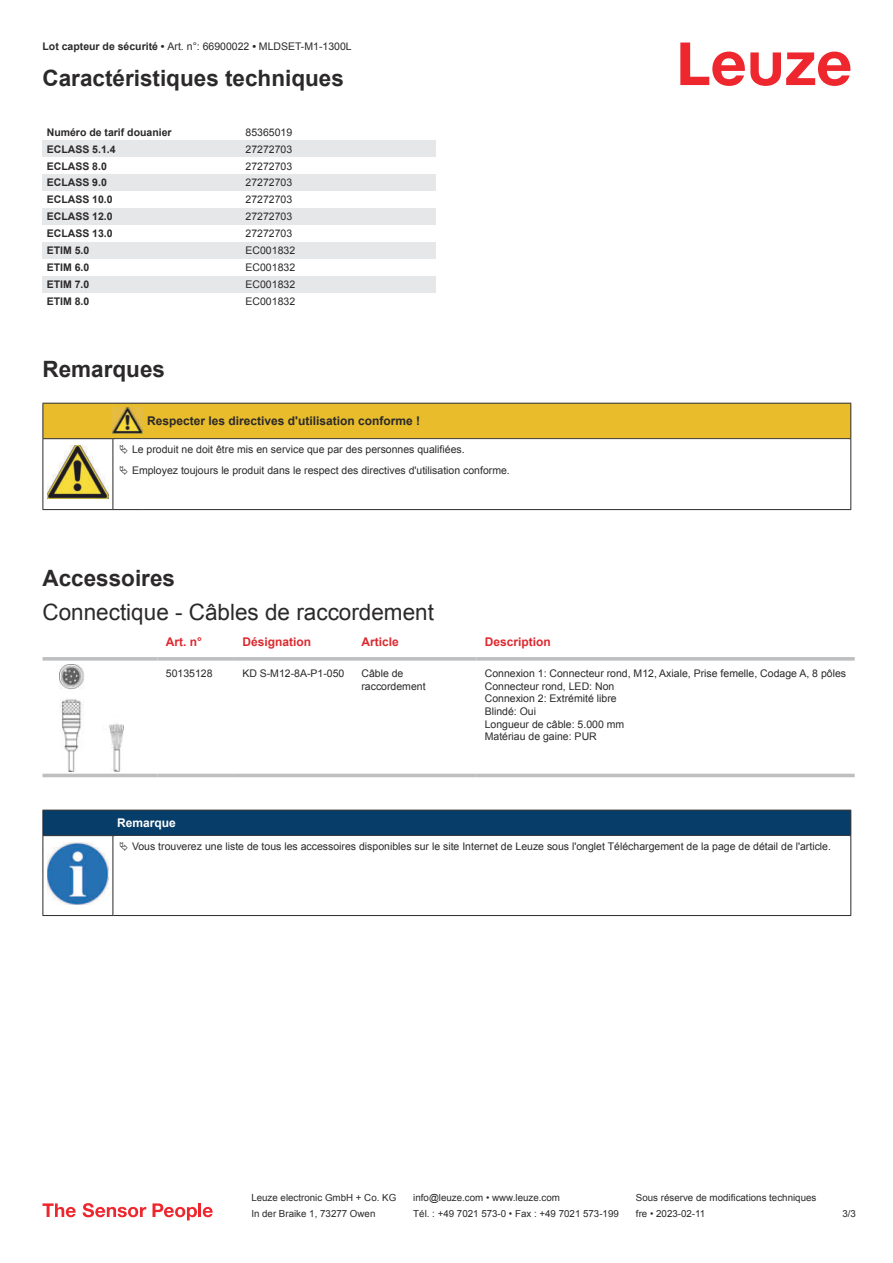
<style>
.page{position:relative;width:893px;height:1263px;background:#fff}
.page>*{position:absolute;margin:0;border:0;box-sizing:border-box;transform-origin:0 0}
.t1{font:700 22.5px "Arial";color:#2b292a}
.t2{font:22.5px "Arial";color:#2b292a}
.t3{font:700 12px "Arial";color:#2b292a}
.t4{font:700 12px "Arial";color:#db2a30}
.t5{font:700 12px "Arial";color:#fff}
.t6{font:10.5px/12.6px "Arial";color:#2b292a}
.t7{font:700 10.5px "Arial";color:#2b292a}
.t8{font:9.75px "Arial";color:#2b292a}
.s1{font-weight:700}
</style>
<div class="page">
<svg style="left:680px;top:43px;width:170px;height:43px"></svg>
<div style="left:43px;top:140px;width:199px;height:17px;background:#e6e7e9"></div>
<div style="left:242px;top:140px;width:194px;height:17px;background:#e6e7e9"></div>
<div style="left:43px;top:174px;width:199px;height:17px;background:#e6e7e9"></div>
<div style="left:242px;top:174px;width:194px;height:17px;background:#e6e7e9"></div>
<div style="left:43px;top:208px;width:199px;height:17px;background:#e6e7e9"></div>
<div style="left:242px;top:208px;width:194px;height:17px;background:#e6e7e9"></div>
<div style="left:43px;top:242px;width:199px;height:17px;background:#e6e7e9"></div>
<div style="left:242px;top:242px;width:194px;height:17px;background:#e6e7e9"></div>
<div style="left:43px;top:276px;width:199px;height:17px;background:#e6e7e9"></div>
<div style="left:242px;top:276px;width:194px;height:17px;background:#e6e7e9"></div>
<svg style="left:43px;top:664px;width:812px;height:114px"></svg>
<svg style="left:43px;top:657px;width:114px;height:4px"></svg>
<svg style="left:157px;top:657px;width:77px;height:4px"></svg>
<svg style="left:234px;top:657px;width:119px;height:4px"></svg>
<svg style="left:353px;top:657px;width:123px;height:4px"></svg>
<svg style="left:476px;top:657px;width:379px;height:4px;background:#c3c5c7"></svg>
<hr style="left:43px;top:774px;width:114px;height:3px;background:#bdbfc1">
<hr style="left:157px;top:774px;width:77px;height:3px;background:#bdbfc1">
<hr style="left:234px;top:774px;width:119px;height:3px;background:#bdbfc1">
<hr style="left:353px;top:774px;width:123px;height:3px;background:#bdbfc1">
<hr style="left:476px;top:774px;width:379px;height:3px;background:#bdbfc1">
<img style="left:59px;top:665px;width:65px;height:106px">
<div style="left:43px;top:810px;width:808px;height:26px;background:#063d69"></div>
<hr style="left:113px;top:835px;width:738px;height:1px;background:#2b292a">
<hr style="left:43px;top:836px;width:1px;height:75px;background:#2b292a">
<hr style="left:113px;top:836px;width:1px;height:75px;background:#2b292a">
<hr style="left:850px;top:836px;width:1px;height:75px;background:#2b292a">
<hr style="left:43px;top:915px;width:70px;height:1px;background:#2b292a">
<hr style="left:113px;top:915px;width:738px;height:1px;background:#2b292a">
<img style="left:47px;top:842px;width:61px;height:63px">
<svg style="left:43px;top:1203px;width:33px;height:14px"></svg>
<svg style="left:83px;top:1203px;width:63px;height:14px"></svg>
<svg style="left:153px;top:1203px;width:44px;height:17px"></svg>
<hr style="left:198px;top:1203px;width:3px;height:14px;background:#ed272d">
<svg style="left:203px;top:1207px;width:10px;height:10px"></svg>
<hr style="left:43px;top:439px;width:1px;height:66px;background:#2b292a">
<hr style="left:113px;top:439px;width:1px;height:66px;background:#2b292a">
<hr style="left:850px;top:439px;width:1px;height:66px;background:#2b292a">
<hr style="left:43px;top:509px;width:70px;height:1px;background:#2b292a">
<hr style="left:113px;top:509px;width:30px;height:1px;background:#2b292a">
<hr style="left:143px;top:509px;width:708px;height:1px;background:#2b292a">
<img style="left:47px;top:480px;width:61px;height:19px">
<svg style="left:43px;top:403px;width:808px;height:77px"></svg>
<p class="t6" style="left:43px;top:41px;width:311px"><span class="s1">Lot capteur de sécurité •</span> Art. n°: 66900022 <span class="s1">•</span> MLDSET-M1-1300L</p>
<h1 class="t1" style="left:43px;top:70px;width:303px">Caractéristiques techniques</h1>
<p class="t7" style="left:47px;top:128px;width:126px">Numéro de tarif douanier</p>
<p class="t6" style="left:246px;top:127px;width:48px">85365019</p>
<p class="t7" style="left:47px;top:145px;width:70px">ECLASS 5.1.4</p>
<p class="t6" style="left:246px;top:144px;width:48px">27272703</p>
<p class="t7" style="left:47px;top:162px;width:62px">ECLASS 8.0</p>
<p class="t6" style="left:246px;top:161px;width:48px">27272703</p>
<p class="t7" style="left:47px;top:179px;width:62px">ECLASS 9.0</p>
<p class="t6" style="left:246px;top:177px;width:48px">27272703</p>
<p class="t7" style="left:47px;top:196px;width:67px">ECLASS 10.0</p>
<p class="t6" style="left:246px;top:194px;width:48px">27272703</p>
<p class="t7" style="left:47px;top:213px;width:67px">ECLASS 12.0</p>
<p class="t6" style="left:246px;top:211px;width:48px">27272703</p>
<p class="t7" style="left:47px;top:230px;width:67px">ECLASS 13.0</p>
<p class="t6" style="left:246px;top:228px;width:48px">27272703</p>
<p class="t7" style="left:47px;top:246px;width:44px">ETIM 5.0</p>
<p class="t6" style="left:246px;top:245px;width:51px">EC001832</p>
<p class="t7" style="left:47px;top:263px;width:44px">ETIM 6.0</p>
<p class="t6" style="left:246px;top:262px;width:51px">EC001832</p>
<p class="t7" style="left:47px;top:280px;width:44px">ETIM 7.0</p>
<p class="t6" style="left:246px;top:279px;width:51px">EC001832</p>
<p class="t7" style="left:47px;top:297px;width:44px">ETIM 8.0</p>
<p class="t6" style="left:246px;top:296px;width:51px">EC001832</p>
<h1 class="t1" style="left:43px;top:360px;width:124px">Remarques</h1>
<p class="t3" style="left:147px;top:416px;width:274px">Respecter les directives d'utilisation conforme !</p>
<p class="t6" style="left:132px;top:441px;width:379px;line-height:20.2px">Le produit ne doit être mis en service que par des personnes qualifiées.<br>Employez toujours le produit dans le respect des directives d'utilisation conforme.</p>
<h1 class="t1" style="left:43px;top:570px;width:134px">Accessoires</h1>
<h1 class="t2" style="left:43px;top:604px;width:393px">Connectique - Câbles de raccordement</h1>
<p class="t4" style="left:166px;top:637px;width:38px">Art. n°</p>
<p class="t4" style="left:242px;top:637px;width:70px">Désignation</p>
<p class="t4" style="left:361px;top:637px;width:39px">Article</p>
<p class="t4" style="left:485px;top:637px;width:68px">Description</p>
<p class="t6" style="left:166px;top:668px;width:48px">50135128</p>
<p class="t6" style="left:242px;top:668px;width:104px">KD S-M12-8A-P1- 050</p>
<p class="t6" style="left:361px;top:668px;width:66px">Câble de raccordement</p>
<p class="t6" style="left:485px;top:668px;width:363px">Connexion 1: Connecteur rond, M12, Axiale, Prise femelle, Codage A, 8 pôles<br>Connecteur rond, LED: Non<br>Connexion 2: Extrémité libre<br>Blindé: Oui<br>Longueur de câble: 5.000 mm<br>Matériau de gaine: PUR</p>
<p class="t5" style="left:117px;top:818px;width:60px">Remarque</p>
<p class="t6" style="left:132px;top:841px;width:700px">Vous trouverez une liste de tous les accessoires disponibles sur le site Internet de Leuze sous l'onglet Téléchargement de la page de détail de l'article.</p>
<p class="t8" style="left:251px;top:1194px;width:146px">Leuze electronic GmbH + Co. KG</p>
<p class="t8" style="left:413px;top:1194px;width:148px">info@leuze.com • www.leuze.com</p>
<p class="t8" style="left:636px;top:1194px;width:182px">Sous réserve de modifications techniques</p>
<p class="t8" style="left:251px;top:1210px;width:126px">In der Braike 1, 73277 Owen</p>
<p class="t8" style="left:413px;top:1210px;width:207px">Tél. : +49 7021 573-0 • Fax : +49 7021 573-199</p>
<p class="t8" style="left:636px;top:1210px;width:71px">fre • 2023-02-11</p>
<p class="t8" style="left:842px;top:1210px;width:15px">3 /3</p>
</div>
